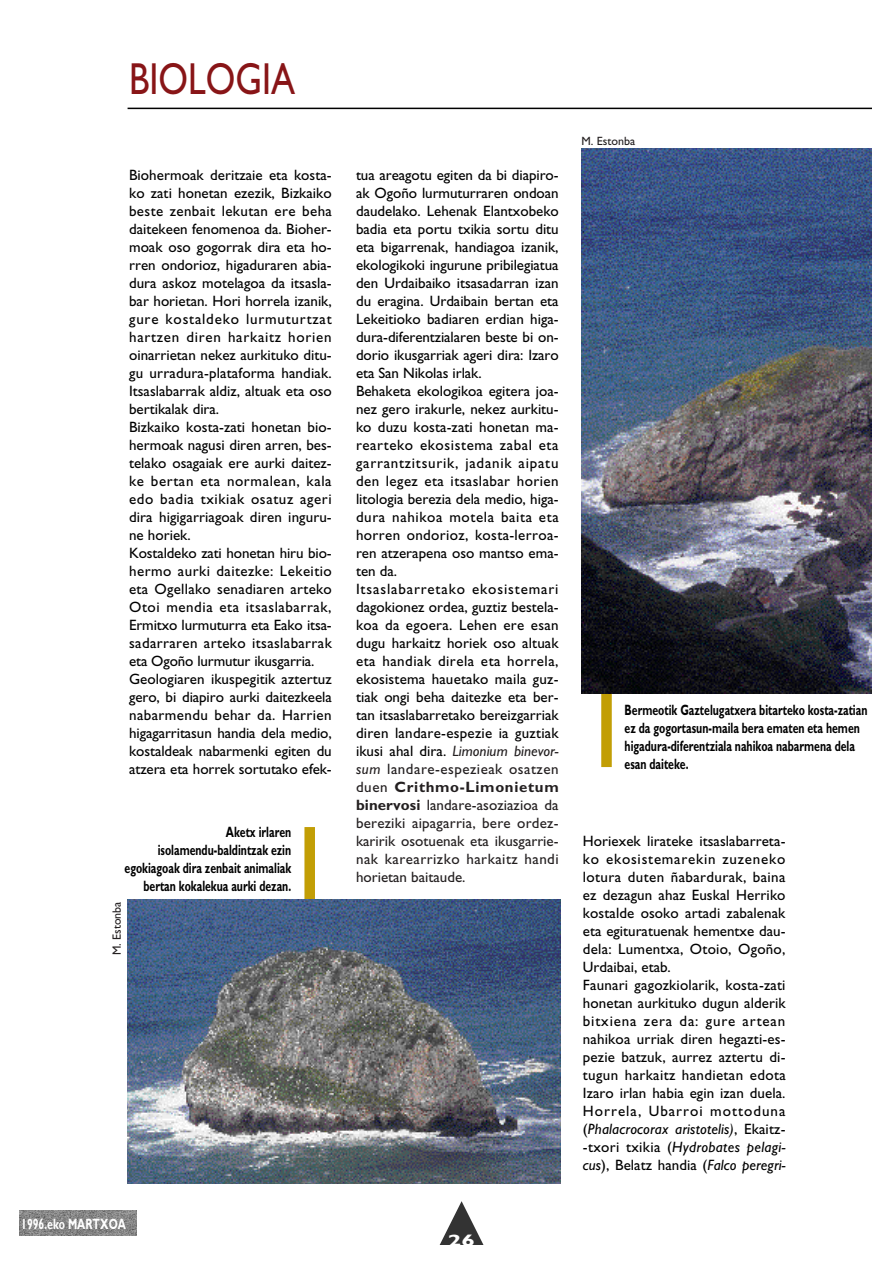
<style>
.page{position:relative;width:893px;height:1263px;background:#fff}
.page>*{position:absolute;margin:0;border:0;box-sizing:border-box;transform-origin:0 0}
.t1{font:45px "Gill Sans";color:#881517;scale:.8 1}
.t2{font:700 16.5px "Gill Sans";color:#fff;scale:1.5 1}
.t3{font:15px/18px "Gill Sans";letter-spacing:.005em;color:#000}
.t4{font:700 15px/18px "Gill Sans";color:#000;scale:.7 1}
.t5{font:700 15px "Gill Sans";color:#fff;scale:.7 1}
.t6{font:12px "Gill Sans";color:#231f20}
.s1{font-style:italic;color:#231f20}
.s2{color:#231f20}
.s3{font-weight:700;color:#231f20}
.s4{font-style:italic}
</style>
<div class="page">
<svg style="left:439px;top:1201px;width:45px;height:44px"></svg>
<hr style="left:128px;top:108px;width:744px;height:1px;background:#000">
<img style="left:20px;top:1210px;width:116px;height:26px">
<div style="left:601px;top:674px;width:10px;height:93px;background:#c29e05"></div>
<img style="left:581px;top:149px;width:291px;height:544px">
<div style="left:304px;top:827px;width:11px;height:81px;background:#c29e05"></div>
<img style="left:128px;top:900px;width:432px;height:284px">
<h1 class="t1" style="left:129px;top:63px;width:209px">BIOLOGIA</h1>
<p class="t3" style="left:129px;top:168px;width:204px">Biohermoak deritzaie eta kosta&shy;ko zati honetan ezezik, Bizkaiko beste zenbait lekutan ere beha daitekeen fenomenoa da. Bioher&shy;moak oso gogorrak dira eta ho&shy;rren ondorioz, higaduraren abia&shy;dura askoz motelagoa da itsasla&shy;bar horietan. Hori horrela izanik, gure kostaldeko lurmuturtzat hartzen diren harkaitz horien oinarrietan nekez aurkituko ditu&shy;gu urradura-plataforma handiak.<br>Itsaslabarrak aldiz, altuak eta oso bertikalak dira.<br>Bizkaiko kosta-zati honetan bio&shy;hermoak nagusi diren arren, bes&shy;telako osagaiak ere aurki daitez&shy;ke bertan eta normalean, kala edo badia txikiak osatuz ageri dira higigarriagoak diren inguru&shy;ne horiek.<br>Kostaldeko zati honetan hiru bio&shy;hermo aurki daitezke: Lekeitio eta Ogellako senadiaren arteko<br>Otoi mendia eta itsaslabarrak,<br>Ermitxo lurmuturra eta Eako itsa&shy;sadarraren arteko itsaslabarrak eta Ogoño lurmutur ikusgarria.<br>Geologiaren ikuspegitik aztertuz gero, bi diapiro aurki daitezkeela nabarmendu behar da. Harrien higagarritasun handia dela medio, kostaldeak nabarmenki egiten du atzera eta horrek sortutako efek-</p>
<p class="t3" style="left:356px;top:168px;width:204px">tua areagotu egiten da bi diapiro&shy;ak Ogoño lurmuturraren ondoan daudelako. Lehenak Elantxobeko badia eta portu txikia sortu ditu eta bigarrenak, handiagoa izanik, ekologikoki ingurune pribilegiatua den Urdaibaiko itsasadarran izan du eragina. Urdaibain bertan eta<br>Lekeitioko badiaren erdian higa&shy;dura-diferentzialaren beste bi on&shy;dorio ikusgarriak ageri dira: Izaro eta San Nikolas irlak.<br>Behaketa ekologikoa egitera joa&shy;nez gero irakurle, nekez aurkitu&shy;ko duzu kosta-zati honetan ma&shy;rearteko ekosistema zabal eta garrantzitsurik, jadanik aipatu den legez eta itsaslabar horien litologia berezia dela medio, higa&shy;dura nahikoa motela baita eta horren ondorioz, kosta-lerroa&shy;ren atzerapena oso mantso ema&shy;ten da.<br>Itsaslabarretako ekosistemari dagokionez ordea, guztiz bestela&shy;koa da egoera. Lehen ere esan dugu harkaitz horiek oso altuak eta handiak direla eta horrela, ekosistema hauetako maila guz&shy;tiak ongi beha daitezke eta ber&shy;tan itsaslabarretako bereizgarriak diren landare-espezie ia guztiak ikusi ahal dira. <span class="s1">Limonium binevor&shy;sum</span> <span class="s2">landare-espezieak osatzen duen</span> <span class="s3">Crithmo-Limonietum binervosi</span> <span class="s2">landare-asoziazioa da bereziki aipagarria, bere ordez&shy;karirik osotuenak eta ikusgarrie&shy;nak karearrizko harkaitz handi horietan baitaude.</span></p>
<p class="t4" style="left:125px;top:824px;width:240px;text-align:right">Aketx irlaren isolamendu-baldintzak ezin egokiagoak dira zenbait animaliak bertan kokalekua aurki dezan.</p>
<p class="t6" style="left:113px;top:955px;width:55px;rotate:-90deg">M. Estonba</p>
<p class="t5" style="left:21px;top:1219px;width:151px">1996.eko MARTXOA</p>
<p class="t2" style="left:448px;top:1234px;width:20px">26</p>
<p class="t6" style="left:581px;top:137px;width:55px">M. Estonba</p>
<p class="t4" style="left:624px;top:703px;width:348px">Bermeotik Gaztelugatxera bitarteko kosta-zatian ez da gogortasun-maila bera ematen eta hemen higadura-diferentziala nahikoa nabarmena dela esan daiteke.</p>
<p class="t3" style="left:583px;top:834px;width:204px">Horiexek lirateke itsaslabarreta&shy;ko ekosistemarekin zuzeneko lotura duten ñabardurak, baina ez dezagun ahaz Euskal Herriko kostalde osoko artadi zabalenak eta egituratuenak hementxe dau&shy;dela: Lumentxa, Otoio, Ogoño,<br>Urdaibai, etab.<br>Faunari gagozkiolarik, kosta-zati honetan aurkituko dugun alderik bitxiena zera da: gure artean nahikoa urriak diren hegazti-es&shy;pezie batzuk, aurrez aztertu di&shy;tugun harkaitz handietan edota<br>Izaro irlan habia egin izan duela.<br>Horrela, Ubarroi mottoduna (<span class="s4">Phalacrocorax aristotelis)</span>, Ekaitz--txori txikia (<span class="s4">Hydrobates pelagi&shy;cus</span>), Belatz handia (<span class="s4">Falco peregri-</span></p>
</div>
